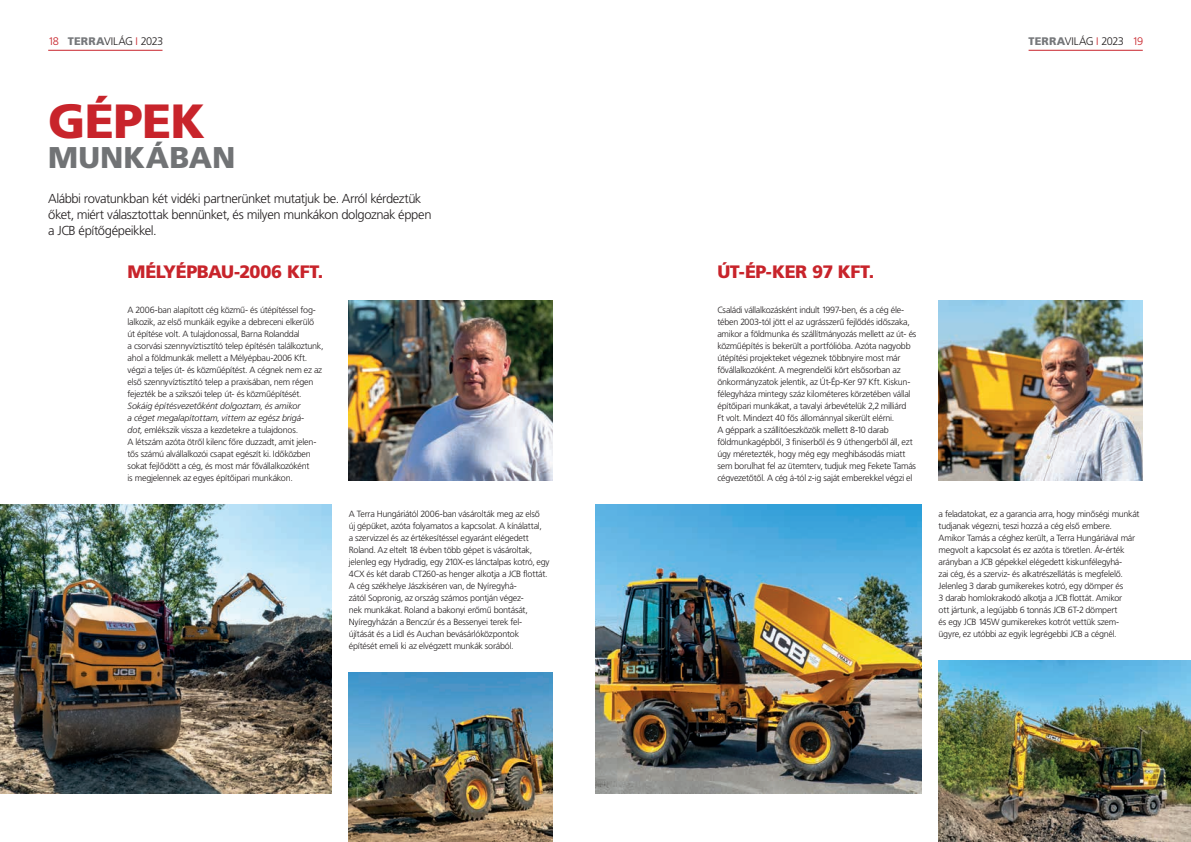
<style>
.page{position:relative;width:1191px;height:842px;background:#fff}
.page>*{position:absolute;margin:0;border:0;box-sizing:border-box;transform-origin:0 0}
.t1{font:900 48px "Frutiger";letter-spacing:.025em;color:#c8242b}
.t2{font:900 30px "Frutiger";letter-spacing:.02em;color:#717375}
.t3{font:900 18px "Frutiger";letter-spacing:-.01em;color:#c8242b}
.t4{font:300 13px/16px "Frutiger";letter-spacing:.005em;color:#231f20}
.t5{font:300 11px "Frutiger";letter-spacing:.035em;color:#231f20}
.t6{font:300 9px/12px "Frutiger";letter-spacing:.01em;color:#231f20}
.s1{color:#c8242b}
.s2{font-weight:900;color:#76787b}
.s3{font-style:italic}
</style>
<div class="page">
<hr style="left:48px;top:50px;width:114px;height:1px;background:#c8242b">
<hr style="left:1028px;top:50px;width:114px;height:1px;background:#c8242b">
<img style="left:349px;top:301px;width:203px;height:180px">
<img style="left:939px;top:301px;width:203px;height:180px">
<img style="left:0;top:505px;width:332px;height:288px">
<img style="left:595px;top:505px;width:326px;height:289px">
<img style="left:349px;top:673px;width:204px;height:169px">
<img style="left:939px;top:661px;width:252px;height:181px">
<p class="t5" style="left:48px;top:35px;width:116px"><span class="s1">18</span> <span class="s2">TERRA</span>VILÁG <span class="s1">I</span> 2023</p>
<p class="t5" style="left:1028px;top:35px;width:116px"><span class="s2">TERRA</span>VILÁG <span class="s1">I</span> 2023 <span class="s1">19</span></p>
<h1 class="t1" style="left:48px;top:92px;width:159px">GÉPEK</h1>
<h2 class="t2" style="left:48px;top:139px;width:188px">MUNKÁBAN</h2>
<h3 class="t4" style="left:48px;top:190px;width:384px">Alábbi rovatunkban két vidéki partnerünket mutatjuk be. Arról kérdeztük őket, miért választottak bennünket, és milyen munkákon dolgoznak éppen a JCB építőgépeikkel.</h3>
<h3 class="t3" style="left:128px;top:261px;width:197px">MÉLYÉPBAU-2006 KFT.</h3>
<h3 class="t3" style="left:717px;top:261px;width:158px">ÚT-ÉP-KER 97 KFT.</h3>
<p class="t6" style="left:128px;top:304px;width:197px">A 2006-ban alapított cég közmű- és útépítéssel fog&shy;lalkozik, az első munkáik egyike a debreceni elkerülő út építése volt. A tulajdonossal, Barna Rolanddal<br>a csorvási szennyvíztisztító telep építésén találkoztunk, ahol a földmunkák mellett a Mélyépbau-2006 Kft. végzi a teljes út- és közműépítést. A cégnek nem ez az első szennyvíztisztító telep a praxisában, nem régen fejezték be a szikszói telep út- és közműépítését.</p>
<p class="t6" style="left:128px;top:400px;width:190px"><span class="s3">Sokáig építésvezetőként dolgoztam, és amikor<br>a céget megalapítottam, vittem az egész brigá&shy;dot,</span> emlékszik vissza a kezdetekre a tulajdonos.<br>A létszám azóta ötről kilenc főre duzzadt, amit jelen&shy;tős számú alvállalkozói csapat egészít ki. Időközben sokat fejlődött a cég, és most már fővállalkozóként is megjelennek az egyes építőipari munkákon.</p>
<p class="t6" style="left:717px;top:304px;width:200px">Családi vállalkozásként indult 1997-ben, és a cég éle&shy;tében 2003-tól jött el az ugrásszerű fejlődés időszaka, amikor a földmunka és szállítmányozás mellett az út- és közműépítés is bekerült a portfólióba. Azóta nagyobb útépítési projekteket végeznek többnyire most már fővállalkozóként. A megrendelői kört elsősorban az önkormányzatok jelentik, az Út-Ép-Ker 97 Kft. Kiskun&shy;félegyháza mintegy száz kilométeres körzetében vállal építőipari munkákat, a tavalyi árbevételük 2,2 milliárd<br>Ft volt. Mindezt 40 fős állománnyal sikerült elérni.<br>A géppark a szállítóeszközök mellett 8-10 darab földmunkagépből, 3 finiserből és 9 úthengerből áll, ezt úgy méretezték, hogy még egy meghibásodás miatt sem borulhat fel az ütemterv, tudjuk meg Fekete Tamás cégvezetőtől. A cég á-tól z-ig saját emberekkel végzi el</p>
<p class="t6" style="left:349px;top:508px;width:202px">A Terra Hungáriától 2006-ban vásárolták meg az első<br>új gépüket, azóta folyamatos a kapcsolat. A kínálattal,<br>a szervizzel és az értékesítéssel egyaránt elégedett Roland. Az eltelt 18 évben több gépet is vásároltak, jelenleg egy Hydradig, egy 210X-es lánctalpas kotró, egy 4CX és két darab CT260-as henger alkotja a JCB flottát.<br>A cég székhelye Jászkiséren van, de Nyíregyhá-<br>zától Sopronig, az ország számos pontján végez-<br>nek munkákat. Roland a bakonyi erőmű bontását, Nyíregyházán a Benczúr és a Bessenyei terek fel&shy;újítását és a Lidl és Auchan bevásárlóközpontok<br>építését emeli ki az elvégzett munkák sorából.</p>
<p class="t6" style="left:938px;top:508px;width:202px">a feladatokat, ez a garancia arra, hogy minőségi munkát tudjanak végezni, teszi hozzá a cég első embere.<br>Amikor Tamás a céghez került, a Terra Hungáriával már megvolt a kapcsolat és ez azóta is töretlen. Ár-érték arányban a JCB gépekkel elégedett kiskunfélegyhá-<br>zai cég, és a szerviz- és alkatrészellátás is megfelelő.<br>Jelenleg 3 darab gumikerekes kotró, egy dömper és<br>3 darab homlokrakodó alkotja a JCB flottát. Amikor<br>ott jártunk, a legújabb 6 tonnás JCB 6T-2 dömpert<br>és egy JCB 145W gumikerekes kotrót vettük szem&shy;ügyre, ez utóbbi az egyik legrégebbi JCB a cégnél.</p>
</div>
